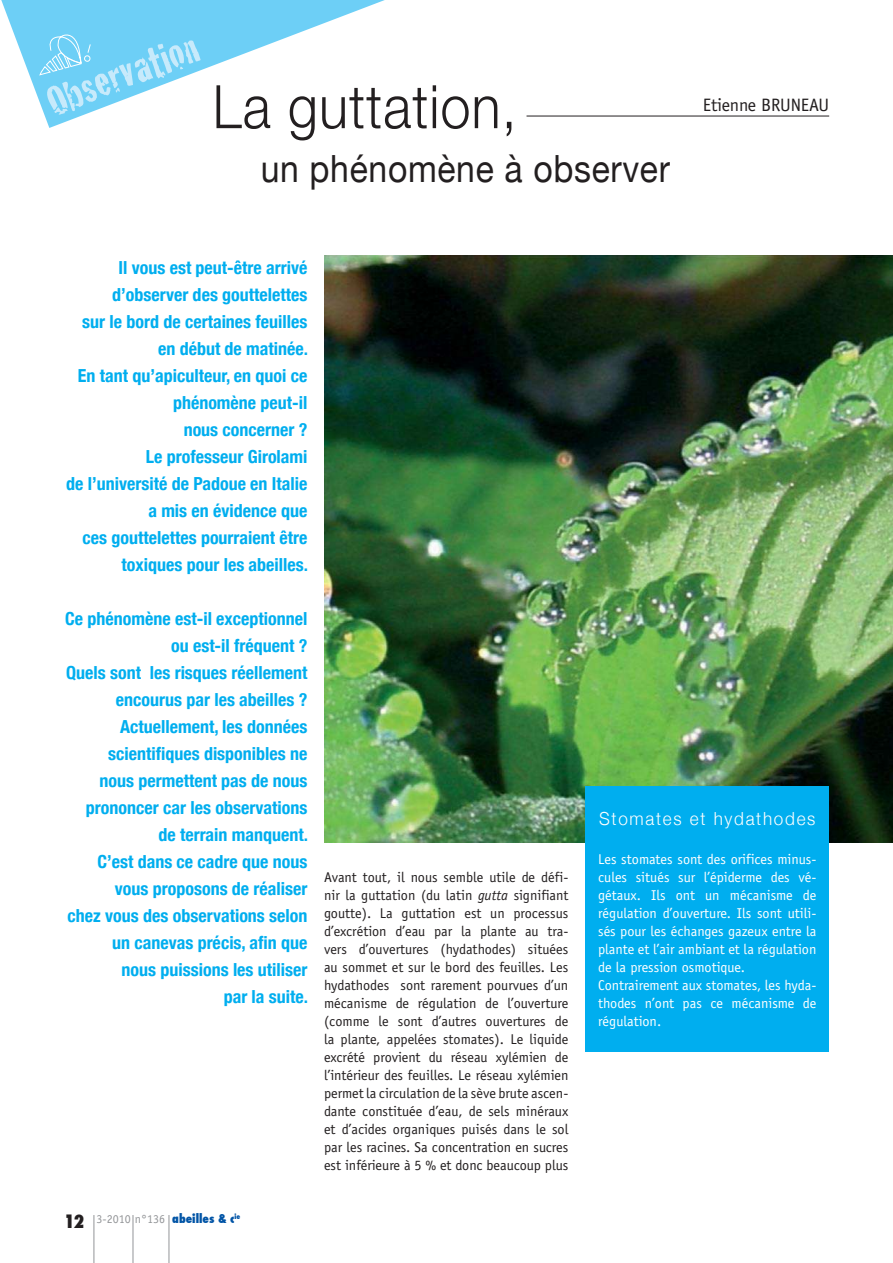
<style>
.page{position:relative;width:893px;height:1263px;background:#fff}
.page>*{position:absolute;margin:0;border:0;box-sizing:border-box;transform-origin:0 0}
.t1{font:300 60px "Helvetica Neue";letter-spacing:.02em;color:#231f20;scale:.9 1}
.t2{font:45px "Cracked";color:#c7eafb}
.t3{font:37.5px "Helvetica Neue";letter-spacing:.02em;color:#231f20;scale:.9 1}
.t4{font:700 condensed 18px/27px "Helvetica Neue";color:#00aeef;text-align:right}
.t5{font:300 18px "Helvetica Neue";letter-spacing:.1em;color:#fff;scale:.95 1}
.t6{font:18px "Officina Sans";letter-spacing:-.01em;color:#231f20}
.t7{font:14.25px/18px "Officina Sans";color:#231f20;text-align:justify}
.t8{font:14.25px/18px "Officina Sans";color:#fff}
.t9{font:12px "Officina Sans";color:#939598}
.s1{font-family:"Futura";font-weight:800;font-stretch:condensed;font-size:18px;color:#231f20}
.s2{font-family:"Futura";font-weight:800;font-stretch:condensed;color:#0054a6}
.s3{font-style:italic}
</style>
<div class="page">
<hr style="left:133px;top:1215px;width:1px;height:48px;background:#939598">
<hr style="left:169px;top:1215px;width:1px;height:48px;background:#939598">
<hr style="left:94px;top:1215px;width:1px;height:48px;background:#939598">
<svg style="left:1px;top:0;width:384px;height:128px"></svg>
<hr style="left:526px;top:116px;width:303px;height:1px;background:#231f20">
<img style="left:324px;top:255px;width:569px;height:587px">
<div style="left:585px;top:787px;width:244px;height:265px;background:#00aeef"></div>
<svg style="left:39px;top:34px;width:52px;height:42px;background:#81d5f7"></svg>
<h2 class="t2" style="left:36px;top:70px;width:160px;rotate:-21deg">Observation</h2>
<h1 class="t1" style="left:213px;top:70px;width:339px">La guttation,</h1>
<h3 class="t3" style="left:261px;top:146px;width:456px">un phénomène à observer</h3>
<p class="t6" style="left:703px;top:95px;width:128px">Etienne BRUNEAU</p>
<p class="t4" style="left:66px;top:254px;width:244px">Il vous est peut-être arrivé d’observer des gouttelettes<br>sur le bord de certaines feuilles en début de matinée.<br>En tant qu’apiculteur, en quoi ce phénomène peut-il<br>nous concerner ?<br>Le professeur Girolami<br>de l’université de Padoue en Italie a mis en évidence que<br>ces gouttelettes pourraient être toxiques pour les abeilles.</p>
<p class="t4" style="left:65px;top:605px;width:245px">Ce phénomène est-il exceptionnel ou est-il fréquent ?<br>Quels sont les risques réellement encourus par les abeilles ?<br>Actuellement, les données scientifiques disponibles ne<br>nous permettent pas de nous prononcer car les observations de terrain manquent.<br>C’est dans ce cadre que nous vous proposons de réaliser<br>chez vous des observations selon un canevas précis, afin que<br>nous puissions les utiliser<br>par la suite.</p>
<p class="t9" style="left:64px;top:1211px;width:178px"><span class="s1">12</span> 3-2010 n°136 <span class="s2">abeilles &amp; c</span><sup>ie</sup></p>
<p class="t7" style="left:324px;top:868px;width:246px">Avant tout, il nous semble utile de défi&shy;nir la guttation (du latin <span class="s3">gutta</span> signifiant goutte). La guttation est un processus d’excrétion d’eau par la plante au tra&shy;vers d’ouvertures (hydathodes) situées au sommet et sur le bord des feuilles. Les hydathodes sont rarement pourvues d’un mécanisme de régulation de l’ouverture (comme le sont d’autres ouvertures de la plante, appelées stomates). Le liquide excrété provient du réseau xylémien de l’intérieur des feuilles. Le réseau xylémien permet la circulation de la sève brute ascen&shy;dante constituée d’eau, de sels minéraux et d’acides organiques puisés dans le sol par les racines. Sa concentration en sucres est inférieure à 5 % et donc beaucoup plus</p>
<p class="t5" style="left:599px;top:808px;width:229px">Stomates et hydathodes</p>
<p class="t8" style="left:598px;top:850px;width:220px">Les stomates sont des orifices minus&shy;cules situés sur l’épiderme des vé&shy;gétaux. Ils ont un mécanisme de régulation d’ouverture. Ils sont utili&shy;sés pour les échanges gazeux entre la plante et l’air ambiant et la régulation de la pression osmotique.<br>Contrairement aux stomates, les hyda&shy;thodes n’ont pas ce mécanisme de régulation.</p>
</div>
